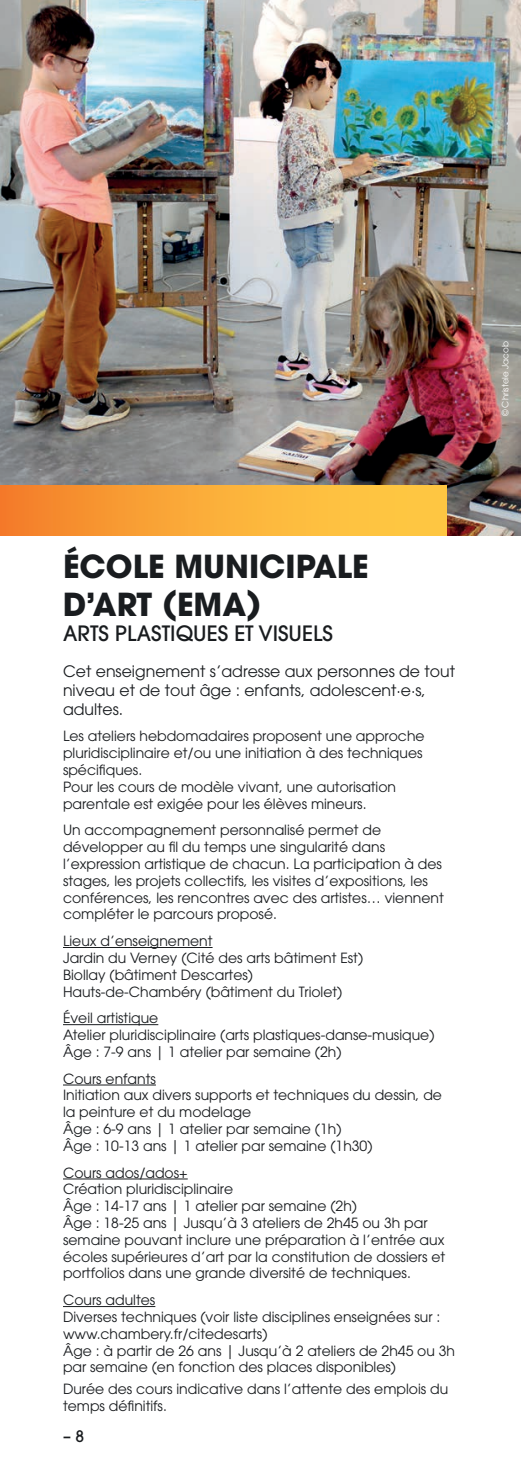
<style>
.page{position:relative;width:521px;height:1474px;background:#fff}
.page>*{position:absolute;margin:0;border:0;box-sizing:border-box;transform-origin:0 0}
.t1{font:700 31.5px/37.8px "ITC Avant Garde Pro";color:#191c1f}
.t2{font:500 21px "ITC Avant Garde Pro";color:#191c1f}
.t3{font:15.75px/18.9px "ITC Avant Garde Pro";color:#191c1f}
.t4{font:500 15.75px "ITC Avant Garde Pro";color:#191c1f}
.t5{font:14px/16.8px "ITC Avant Garde Pro";color:#191c1f}
.t6{font:8.75px "ITC Avant Garde Pro";color:#fff}
</style>
<div class="page">
<img style="left:0;top:0;width:521px;height:535px">
<div style="left:0;top:486px;width:446px;height:49px;background:linear-gradient(to right,#f5842b,#ffd346)"></div>
<hr style="left:63px;top:947px;width:150px;height:1px;background:#191c1f">
<hr style="left:63px;top:1024px;width:95px;height:1px;background:#191c1f">
<hr style="left:63px;top:1084px;width:93px;height:1px;background:#191c1f">
<hr style="left:63px;top:1178px;width:125px;height:1px;background:#191c1f">
<hr style="left:63px;top:1306px;width:92px;height:1px;background:#191c1f">
<p class="t6" style="left:500px;top:416px;width:77px;rotate:-90deg">© Christele Jacob</p>
<h1 class="t1" style="left:63px;top:547px;width:307px">ÉCOLE MUNICIPALE<br>D’ART (EMA)</h1>
<h2 class="t2" style="left:63px;top:620px;width:271px">ARTS PLASTIQUES ET VISUELS</h2>
<p class="t3" style="left:63px;top:661px;width:394px">Cet enseignement s’adresse aux personnes de tout niveau et de tout âge : enfants, adolescent·e·s, adultes.</p>
<p class="t5" style="left:63px;top:727px;width:363px">Les ateliers hebdomadaires proposent une approche pluridisciplinaire et/ou une initiation à des techniques spécifiques.<br>Pour les cours de modèle vivant, une autorisation parentale est exigée pour les élèves mineurs.</p>
<p class="t5" style="left:63px;top:821px;width:382px">Un accompagnement personnalisé permet de développer au fil du temps une singularité dans l’expression artistique de chacun. La participation à des stages, les projets collectifs, les visites d’expositions, les conférences, les rencontres avec des artistes… viennent compléter le parcours proposé.</p>
<p class="t5" style="left:63px;top:932px;width:302px">Lieux d’enseignement<br>Jardin du Verney (Cité des arts bâtiment Est)<br>Biollay (bâtiment Descartes)<br>Hauts-de-Chambéry (bâtiment du Triolet)</p>
<p class="t5" style="left:63px;top:1009px;width:373px">Éveil artistique<br>Atelier pluridisciplinaire (arts plastiques-danse-musique)<br>Âge : 7-9 ans | 1 atelier par semaine (2h)</p>
<p class="t5" style="left:63px;top:1069px;width:380px">Cours enfants<br>Initiation aux divers supports et techniques du dessin, de la peinture et du modelage<br>Âge : 6-9 ans | 1 atelier par semaine (1h)<br>Âge : 10-13 ans | 1 atelier par semaine (1h30)</p>
<p class="t5" style="left:63px;top:1163px;width:384px">Cours ados/ados+<br>Création pluridisciplinaire<br>Âge : 14-17 ans | 1 atelier par semaine (2h)<br>Âge : 18-25 ans | Jusqu’à 3 ateliers de 2h45 ou 3h par semaine pouvant inclure une préparation à l’entrée aux écoles supérieures d’art par la constitution de dossiers et portfolios dans une grande diversité de techniques.</p>
<p class="t5" style="left:63px;top:1291px;width:394px">Cours adultes<br>Diverses techniques (voir liste disciplines enseignées sur : www.chambery.fr/citedesarts)<br>Âge : à partir de 26 ans | Jusqu’à 2 ateliers de 2h45 ou 3h par semaine (en fonction des places disponibles)</p>
<p class="t5" style="left:63px;top:1380px;width:387px">Durée des cours indicative dans l’attente des emplois du temps définitifs.</p>
<p class="t4" style="left:63px;top:1426px;width:23px">– 8</p>
</div>
